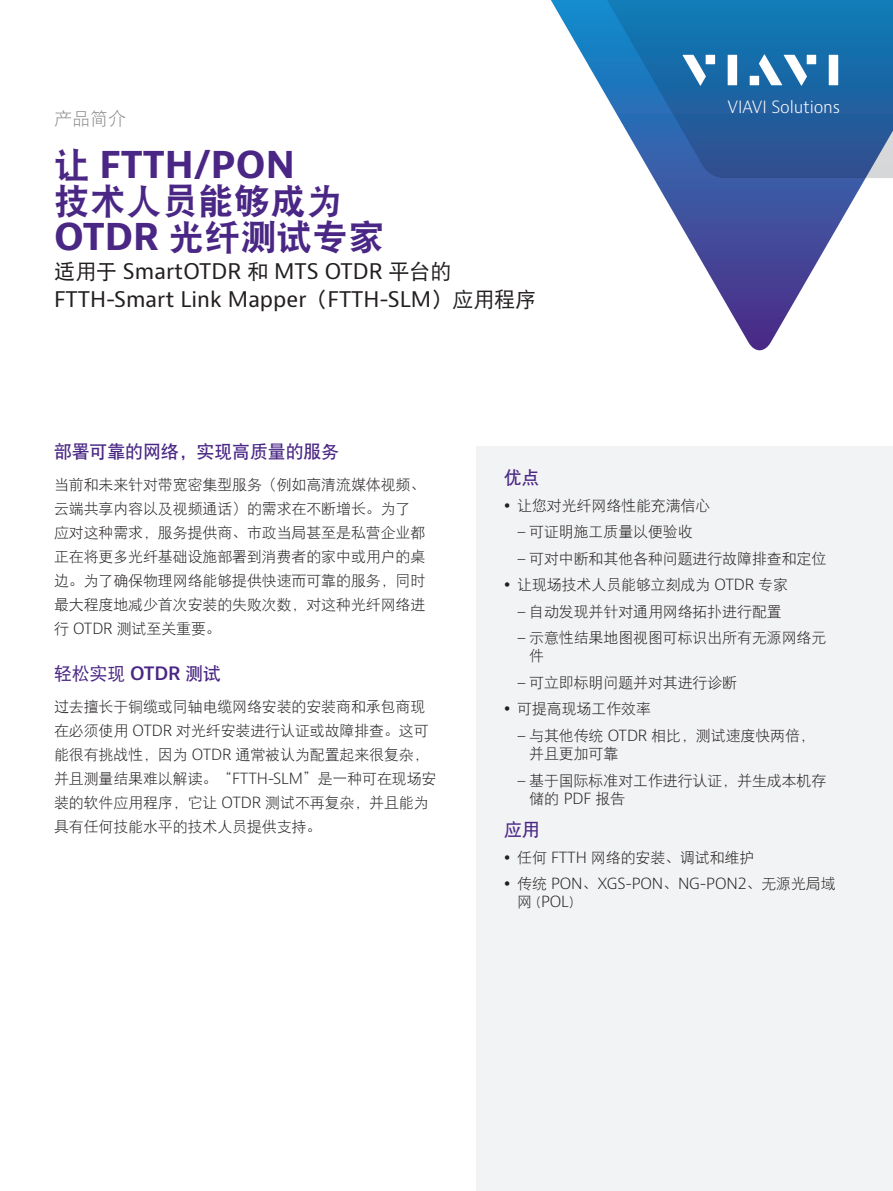
<style>
.page{position:relative;width:893px;height:1191px;background:#fff}
.page>*{position:absolute;margin:0;border:0;box-sizing:border-box;transform-origin:0 0}
.H1_Brand_Sub-Brand_2{font:36px/36px "DFP Hei W9";color:#4a2785}
.H3_Product_Descripto{font:21px/28.5px "Bernino Sans";color:#231f20}
.H2_Heading_Purple_12{font:18px "DFP Hei W7";letter-spacing:-.01em;color:#4a2785}
.H2_Heading_Purple_12-2{font:18px "DFP Hei W5";color:#4a2785}
.P_DocType{font:18px "DFP Hei W3";color:#87898c}
.H2_Bullet_Heading_Pu{font:18px "DFP Hei W7";color:#4a2785}
.t1{font:300 16.5px "Bernino Sans";letter-spacing:-.01em;color:#fff}
.P_10_16{font:15px/24px "DFP Hei W3";letter-spacing:-.01em;color:#231f20}
.t2{font:300 15px/18px "Bernino Sans";letter-spacing:-.01em;color:#231f20}
.s1{font-family:"Bernino Sans";font-weight:700}
.s2{font-family:"DFP Hei W5"}
.s3{font-family:"Bernino Sans";font-weight:300}
.s4{font-family:"Bernino Sans";font-weight:600}
.s5{font-family:"DFP Hei W7"}
.s6{font-family:"DFP Hei W3";font-weight:400}
</style>
<div class="page">
<svg style="left:653px;top:178px;width:213px;height:172px"></svg>
<svg style="left:551px;top:0;width:342px;height:178px"></svg>
<svg style="left:682px;top:55px;width:24px;height:31px"></svg>
<div style="left:706px;top:55px;width:9px;height:9px;background:#fff"></div>
<div style="left:728px;top:55px;width:9px;height:30px;background:#fff"></div>
<div style="left:807px;top:55px;width:9px;height:9px;background:#fff"></div>
<div style="left:829px;top:55px;width:9px;height:30px;background:#fff"></div>
<svg style="left:759px;top:54px;width:48px;height:32px"></svg>
<div style="left:750px;top:76px;width:9px;height:9px;background:#fff"></div>
<div style="left:477px;top:446px;width:416px;height:745px;background:#f2f3f4"></div>
<p class="P_DocType" style="left:54px;top:109px;width:73px">产品简介</p>
<p class="H1_Brand_Sub-Brand_2" style="left:54px;top:147px;width:332px">让 <span class="s1">FTTH/PON<br></span>技术人员能够成为<br><span class="s1">OTDR</span> 光纤测试专家</p>
<p class="H3_Product_Descripto" style="left:54px;top:257px;width:484px"><span class="s2">适用于</span> SmartOTDR <span class="s2">和</span> MTS OTDR <span class="s2">平台的<br></span>FTTH-Smart Link Mapper<span class="s2">（</span>FTTH-SLM<span class="s2">）应用程序</span></p>
<p class="t1" style="left:728px;top:96px;width:114px">VIAVI Solutions</p>
<p class="H2_Heading_Purple_12" style="left:54px;top:442px;width:287px">部署可靠的网络，实现高质量的服务</p>
<p class="P_10_16" style="left:54px;top:473px;width:373px">当前和未来针对带宽密集型服务（例如高清流媒体视频、云端共享内容以及视频通话）的需求在不断增长。为了应对这种需求，服务提供商、市政当局甚至是私营企业都正在将更多光纤基础设施部署到消费者的家中或用户的桌边。为了确保物理网络能够提供快速而可靠的服务，同时最大程度地减少首次安装的失败次数，对这种光纤网络进行 <span class="s3">OTDR</span> 测试至关重要。</p>
<p class="H2_Heading_Purple_12-2" style="left:54px;top:664px;width:169px">轻松实现 <span class="s4">OTDR</span> <span class="s5">测试</span></p>
<p class="P_10_16" style="left:54px;top:694px;width:384px">过去擅长于铜缆或同轴电缆网络安装的安装商和承包商现在必须使用 <span class="s3">OTDR</span> 对光纤安装进行认证或故障排查。这可能很有挑战性，因为 <span class="s3">OTDR</span> 通常被认为配置起来很复杂，并且测量结果难以解读。“<span class="s3">FTTH-SLM</span>”是一种可在现场安装的软件应用程序，它让 <span class="s3">OTDR</span> 测试不再复杂，并且能为具有任何技能水平的技术人员提供支持。</p>
<p class="H2_Bullet_Heading_Pu" style="left:504px;top:469px;width:37px">优点</p>
<p class="P_10_16" style="left:517px;top:493px;width:195px">让您对光纤网络性能充满信心</p>
<p class="P_10_16" style="left:516px;top:520px;width:178px"><span class="s3">–</span> 可证明施工质量以便验收</p>
<p class="P_10_16" style="left:516px;top:546px;width:311px"><span class="s3">–</span> 可对中断和其他各种问题进行故障排查和定位</p>
<p class="P_10_16" style="left:517px;top:573px;width:272px">让现场技术人员能够立刻成为 <span class="s3">OTDR</span> 专家</p>
<p class="P_10_16" style="left:516px;top:599px;width:267px"><span class="s3">–</span> 自动发现并针对通用网络拓扑进行配置</p>
<p class="P_10_16" style="left:529px;top:629px;width:299px;line-height:18px;text-indent:-13px"><span class="s3">–</span> 示意性结果地图视图可标识出所有无源网络元件</p>
<p class="P_10_16" style="left:516px;top:670px;width:222px"><span class="s3">–</span> 可立即标明问题并对其进行诊断</p>
<p class="P_10_16" style="left:517px;top:697px;width:135px">可提高现场工作效率</p>
<p class="P_10_16" style="left:529px;top:726px;width:287px;line-height:18px;text-indent:-13px"><span class="s3">–</span> 与其他传统 <span class="s3">OTDR</span> 相比，测试速度快两倍，并且更加可靠</p>
<p class="P_10_16" style="left:529px;top:771px;width:299px;line-height:18px;text-indent:-13px"><span class="s3">–</span> 基于国际标准对工作进行认证，并生成本机存储的 <span class="s3">PDF</span> 报告</p>
<p class="H2_Bullet_Heading_Pu" style="left:504px;top:820px;width:37px">应用</p>
<p class="P_10_16" style="left:517px;top:845px;width:239px">任何 <span class="s3">FTTH</span> 网络的安装、调试和维护</p>
<p class="t2" style="left:517px;top:875px;width:320px"><span class="s6">传统</span> PON<span class="s6">、</span>XGS-PON<span class="s6">、</span>NG-PON2<span class="s6">、无源光局域网 (</span>POL<span class="s6">)</span></p>
</div>
